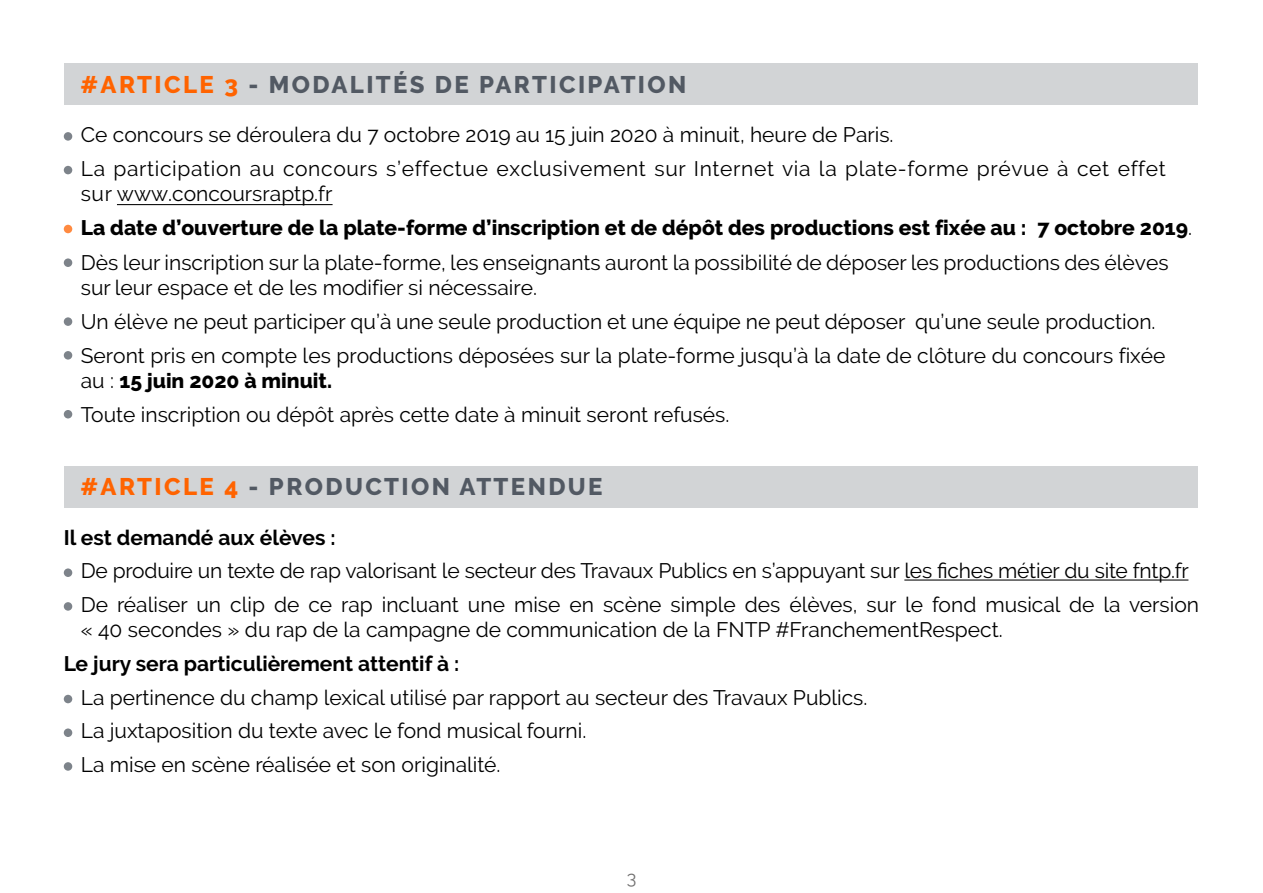
<style>
.page{position:relative;width:1263px;height:893px;background:#fff}
.page>*{position:absolute;margin:0;border:0;box-sizing:border-box;transform-origin:0 0}
.t1{font:800 24px "Raleway";letter-spacing:.1em;color:#525963}
.t2{font:21px/33.8px "Raleway";color:#000}
.t3{font:21px/33.8px "Raleway";letter-spacing:.03em;color:#000}
.t4{font:700 21px "Raleway";color:#000}
.t5{font:18px "Raleway";color:#706f6f}
.s1{color:#ff6300}
.s2{font-style:inherit}
.s3{font-weight:800}
</style>
<div class="page">
<hr style="left:904px;top:579px;width:284px;height:2px;background:#000">
<div style="left:64px;top:64px;width:1134px;height:41px;background:#d2d4d6"></div>
<div style="left:64px;top:132px;width:8px;height:9px;background:#7d838a;border-radius:50%"></div>
<div style="left:64px;top:166px;width:8px;height:8px;background:#7d838a;border-radius:50%"></div>
<div style="left:64px;top:225px;width:8px;height:8px;background:#ff8a40;border-radius:50%"></div>
<div style="left:64px;top:258px;width:8px;height:9px;background:#7d838a;border-radius:50%"></div>
<div style="left:64px;top:317px;width:8px;height:9px;background:#7d838a;border-radius:50%"></div>
<div style="left:64px;top:351px;width:8px;height:9px;background:#7d838a;border-radius:50%"></div>
<div style="left:64px;top:410px;width:8px;height:8px;background:#7d838a;border-radius:50%"></div>
<hr style="left:117px;top:204px;width:216px;height:1px;background:#000">
<div style="left:64px;top:466px;width:1134px;height:41px;background:#d2d4d6"></div>
<div style="left:64px;top:568px;width:8px;height:9px;background:#7d838a;border-radius:50%"></div>
<div style="left:64px;top:602px;width:8px;height:9px;background:#7d838a;border-radius:50%"></div>
<div style="left:64px;top:695px;width:8px;height:8px;background:#7d838a;border-radius:50%"></div>
<div style="left:64px;top:728px;width:8px;height:9px;background:#7d838a;border-radius:50%"></div>
<div style="left:64px;top:762px;width:8px;height:9px;background:#7d838a;border-radius:50%"></div>
<p class="t1" style="left:80px;top:71px;width:607px"><span class="s1">#ARTICLE 3</span> - MODALITÉS DE PARTICIPATION</p>
<p class="t3" style="left:81px;top:118px;width:1086px">Ce concours se déroulera du 7 octobre 2019 au <span class="s2">1</span>5 <span class="s2">juin</span> 2020 à minuit, heure de Paris.<br>La participation au concours s’effectue exclusivement sur Internet via la plate-forme prévue à cet effet</p>
<p class="t2" style="left:81px;top:176px;width:1113px;line-height:34.5px">sur www.concoursraptp.fr<br><span class="s3">La date d’ouverture de la plate-forme d’inscription et de dépôt des productions est fixée au : 7 octobre 2019</span>.<br>Dès leur inscription sur la plate-forme, les enseignants auront la possibilité de déposer les productions des élèves</p>
<p class="t2" style="left:81px;top:271px;width:1086px">sur leur espace et de les modifier si nécessaire.<br>Un élève ne peut participer qu’à une seule production et une équipe ne peut déposer qu’une seule production.<br>Seront pris en compte les productions déposées sur la plate-forme jusqu’à la date de clôture du concours fixée</p>
<p class="t2" style="left:81px;top:363px;width:650px">au : <span class="s3">15 juin 2020 à minuit.<br></span>Toute inscription ou dépôt après cette date à minuit seront refusés.</p>
<p class="t1" style="left:80px;top:473px;width:524px"><span class="s1">#ARTICLE 4</span> - PRODUCTION ATTENDUE</p>
<p class="t4" style="left:64px;top:525px;width:273px">Il est demandé aux élèves :</p>
<p class="t2" style="left:81px;top:554px;width:1120px">De produire un texte de rap valorisant le secteur des Travaux Publics en s’appuyant sur les fiches métier du site fntp.fr<br>De réaliser un clip de ce rap incluant une mise en scène simple des élèves, sur le fond musical de la version</p>
<p class="t2" style="left:81px;top:613px;width:923px">« 40 secondes » du rap de la campagne de communication de la FNTP #FranchementRespect.</p>
<p class="t4" style="left:64px;top:652px;width:397px">Le jury sera particulièrement attentif à :</p>
<p class="t2" style="left:81px;top:680px;width:788px">La pertinence du champ lexical utilisé par rapport au secteur des Travaux Publics.<br>La juxtaposition du texte avec le fond musical fourni.<br>La mise en scène réalisée et son originalité.</p>
<p class="t5" style="left:627px;top:868px;width:11px">3</p>
</div>
